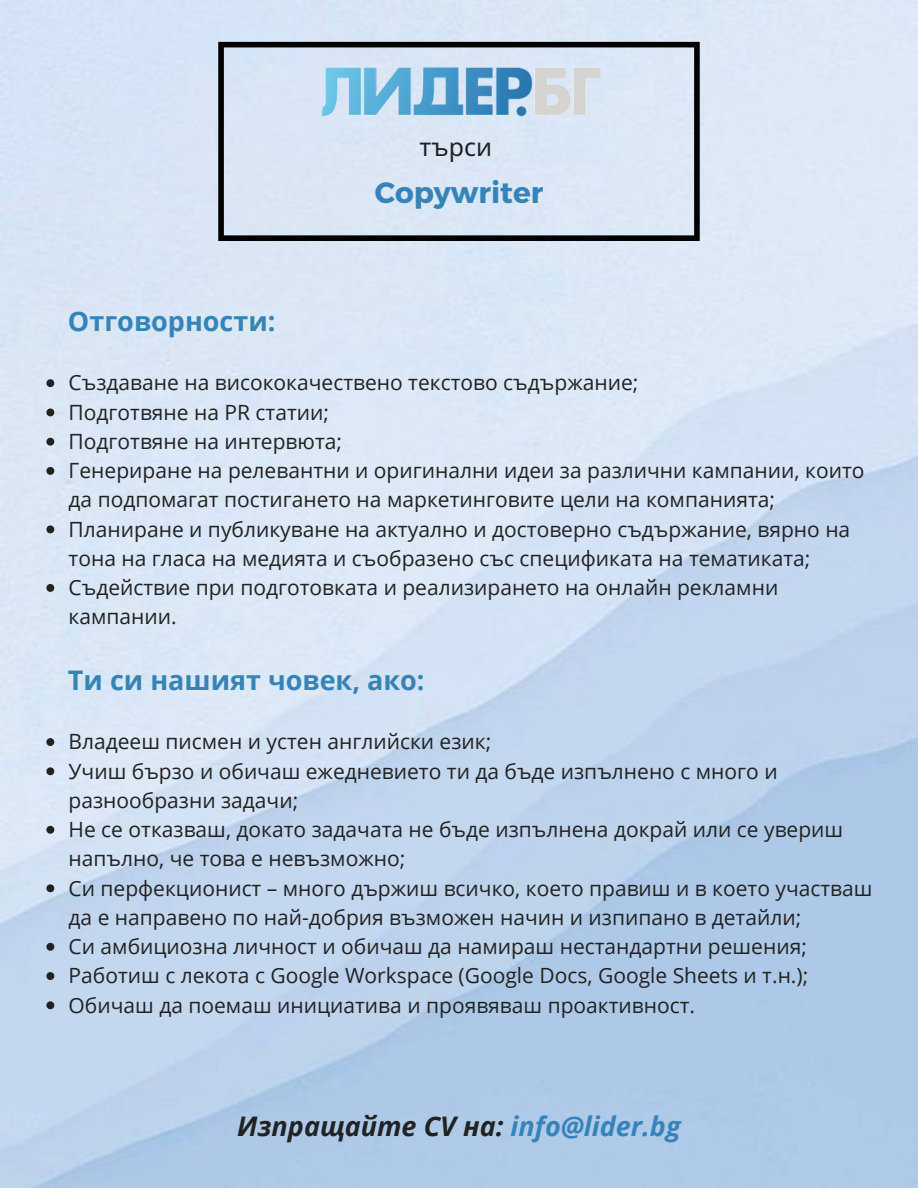
<style>
.page{position:relative;width:918px;height:1188px;background:#fff}
.page>*{position:absolute;margin:0;border:0;box-sizing:border-box;transform-origin:0 0}
.t1{font:700 29.4px "Montserrat";color:#3583ba}
.t2{font:700 27px "Open Sans";color:#3583ba}
.t3{font:italic 700 27px "Open Sans";color:#222}
.t4{font:24.9px "Noto Sans";color:#222}
.t5{font:21px/29.2px "Open Sans";color:#222}
.s1{color:#3583ba}
</style>
<div class="page">
<svg style="left:218px;top:42px;width:482px;height:199px;background:#c7d2e0"></svg>
<img style="left:320px;top:41px;width:287px;height:102px">
<svg style="left:46px;top:379px;width:8px;height:8px"></svg>
<svg style="left:46px;top:408px;width:8px;height:8px"></svg>
<svg style="left:46px;top:438px;width:8px;height:8px"></svg>
<svg style="left:46px;top:467px;width:8px;height:8px"></svg>
<svg style="left:46px;top:525px;width:8px;height:8px"></svg>
<svg style="left:46px;top:584px;width:8px;height:8px"></svg>
<svg style="left:46px;top:738px;width:8px;height:8px"></svg>
<svg style="left:46px;top:767px;width:8px;height:8px"></svg>
<svg style="left:46px;top:826px;width:8px;height:8px"></svg>
<svg style="left:46px;top:884px;width:8px;height:8px"></svg>
<svg style="left:46px;top:943px;width:8px;height:8px"></svg>
<svg style="left:46px;top:972px;width:8px;height:8px"></svg>
<svg style="left:46px;top:1001px;width:8px;height:8px"></svg>
<p class="t2" style="left:68px;top:302px;width:209px">Отговорности:</p>
<p class="t4" style="left:420px;top:129px;width:74px">търси</p>
<h1 class="t1" style="left:375px;top:173px;width:170px">Copywriter</h1>
<p class="t5" style="left:69px;top:368px;width:797px">Създаване на висококачествено текстово съдържание;<br>Подготвяне на PR статии;<br>Подготвяне на интервюта;<br>Генериране на релевантни и оригинални идеи за различни кампании, които да подпомагат постигането на маркетинговите цели на компанията; Планиране и публикуване на актуално и достоверно съдържание, вярно на тона на гласа на медията и съобразено със спецификата на тематиката; Съдействие при подготовката и реализирането на онлайн рекламни кампании.</p>
<p class="t2" style="left:68px;top:661px;width:358px">Ти си нашият човек, ако:</p>
<p class="t5" style="left:69px;top:727px;width:805px">Владееш писмен и устен английски език;<br>Учиш бързо и обичаш ежедневието ти да бъде изпълнено с много и разнообразни задачи;<br>Не се отказваш, докато задачата не бъде изпълнена докрай или се увериш напълно, че това е невъзможно;<br>Си перфекционист – много държиш всичко, което правиш и в което участваш да е направено по най-добрия възможен начин и изпипано в детайли;<br>Си амбициозна личност и обичаш да намираш нестандартни решения; Работиш с лекота с Google Workspace (Google Docs, Google Sheets и т.н.); Обичаш да поемаш инициатива и проявяваш проактивност.</p>
<p class="t3" style="left:237px;top:1107px;width:445px">Изпращайте CV на: <span class="s1">info@lider.bg</span></p>
</div>
